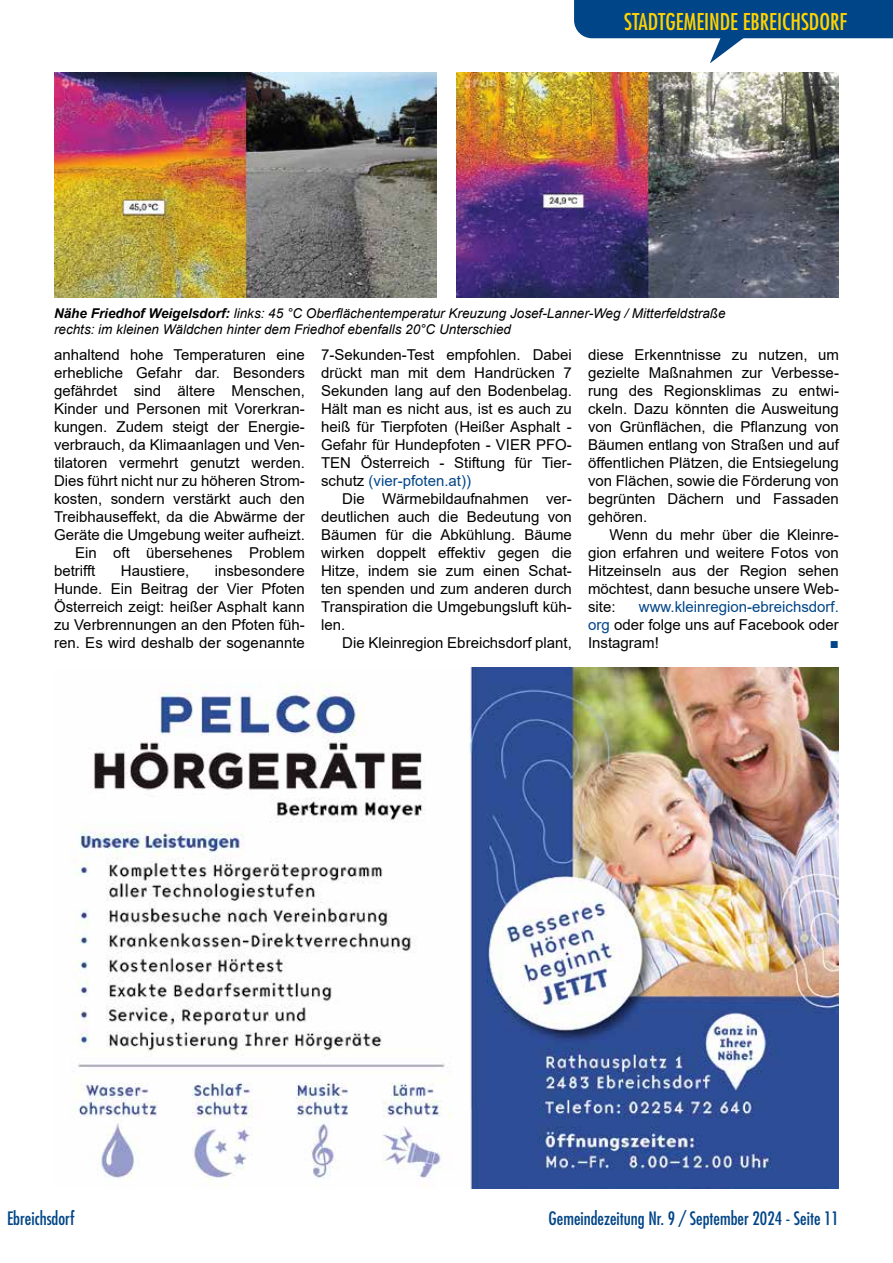
<style>
.page{position:relative;width:893px;height:1263px;background:#fff}
.page>*{position:absolute;margin:0;border:0;box-sizing:border-box;transform-origin:0 0}
.t1{font:condensed 22.5px "Futura Std";color:#ffd300}
.t2{font:condensed 18px "Futura Std";color:#004587}
.t3{font:15px/18px "Arial";color:#000;text-align:justify}
.t4{font:15px "Arial";color:#004587}
.t5{font:italic 13.5px/16.2px "Arial";color:#000}
.s1{font-weight:700}
.s2{color:#004587}
</style>
<div class="page">
<svg style="left:574px;top:0;width:319px;height:63px"></svg>
<img style="left:72px;top:667px;width:767px;height:521px">
<img style="left:456px;top:72px;width:383px;height:226px">
<img style="left:54px;top:72px;width:383px;height:226px">
<h1 class="t1" style="left:624px;top:8px;width:225px">STADTGEMEINDE EBREICHSDORF</h1>
<p class="t5" style="left:54px;top:305px;width:673px"><span class="s1">Nähe Friedhof Weigelsdorf:</span> links: 45 °C Oberflächentemperatur Kreuzung Josef-Lanner-Weg / Mitterfeldstraße rechts: im kleinen Wäldchen hinter dem Friedhof ebenfalls 20°C Unterschied</p>
<p class="t3" style="left:54px;top:346px;width:252px">anhaltend hohe Temperaturen eine</p>
<p class="t3" style="left:54px;top:364px;width:252px">erhebliche Gefahr dar. Besonders</p>
<p class="t3" style="left:54px;top:382px;width:252px">gefährdet sind ältere Menschen,</p>
<p class="t3" style="left:54px;top:400px;width:252px">Kinder und Personen mit Vorerkran-</p>
<p class="t3" style="left:54px;top:418px;width:252px">kungen. Zudem steigt der Energie-</p>
<p class="t3" style="left:54px;top:436px;width:252px">verbrauch, da Klimaanlagen und Ven-</p>
<p class="t3" style="left:54px;top:454px;width:252px">tilatoren vermehrt genutzt werden.</p>
<p class="t3" style="left:54px;top:472px;width:252px">Dies führt nicht nur zu höheren Strom-</p>
<p class="t3" style="left:54px;top:490px;width:252px">kosten, sondern verstärkt auch den</p>
<p class="t3" style="left:54px;top:508px;width:252px">Treibhauseffekt, da die Abwärme der</p>
<p class="t3" style="left:54px;top:526px;width:252px">Geräte die Umgebung weiter aufheizt.</p>
<p class="t3" style="left:75px;top:544px;width:231px">Ein oft übersehenes Problem</p>
<p class="t3" style="left:54px;top:562px;width:43px">betrifft</p>
<p class="t3" style="left:121px;top:562px;width:70px">Haustiere,</p>
<p class="t3" style="left:54px;top:562px;width:252px;text-indent:161px">insbesondere Hunde. Ein Beitrag der Vier Pfoten Österreich zeigt: heißer Asphalt kann zu Verbrennungen an den Pfoten füh&shy;ren. Es wird deshalb der sogenannte</p>
<p class="t3" style="left:321px;top:346px;width:252px">7-Sekunden-Test empfohlen. Dabei drückt man mit dem Handrücken 7<br>Sekunden lang auf den Bodenbelag.<br>Hält man es nicht aus, ist es auch zu heiß für Tierpfoten (Heißer Asphalt - Gefahr für Hundepfoten - VIER PFO-TEN Österreich - Stiftung für Tier&shy;schutz <span class="s2">(vier-pfoten.at))</span></p>
<p class="t3" style="left:321px;top:490px;width:252px;text-indent:21px">Die Wärmebildaufnahmen ver&shy;deutlichen auch die Bedeutung von Bäumen für die Abkühlung. Bäume wirken doppelt effektiv gegen die Hitze, indem sie zum einen Schat&shy;ten spenden und zum anderen durch Transpiration die Umgebungsluft küh&shy;len.</p>
<p class="t3" style="left:342px;top:634px;width:231px">Die Kleinregion Ebreichsdorf plant,</p>
<p class="t3" style="left:588px;top:346px;width:252px">diese Erkenntnisse zu nutzen, um gezielte Maßnahmen zur Verbesse&shy;rung des Regionsklimas zu entwi&shy;ckeln. Dazu könnten die Ausweitung von Grünflächen, die Pflanzung von Bäumen entlang von Straßen und auf öffentlichen Plätzen, die Entsiegelung von Flächen, sowie die Förderung von begrünten Dächern und Fassaden gehören.</p>
<p class="t3" style="left:588px;top:526px;width:252px;text-indent:21px">Wenn du mehr über die Kleinre&shy;gion erfahren und weitere Fotos von Hitzeinseln aus der Region sehen möchtest, dann besuche unsere Web&shy;site:</p>
<p class="t3" style="left:588px;top:598px;width:252px;text-indent:51px"><span class="s2">www.kleinregion-ebreichsdorf. org</span> oder folge uns auf Facebook oder Instagram!</p>
<p class="t4" style="left:830px;top:633px;width:11px">■</p>
<p class="t2" style="left:7px;top:1207px;width:69px">Ebreichsdorf</p>
<p class="t2" style="left:549px;top:1207px;width:292px">Gemeindezeitung Nr. 9 / September 2024 - Seite 11</p>
</div>
